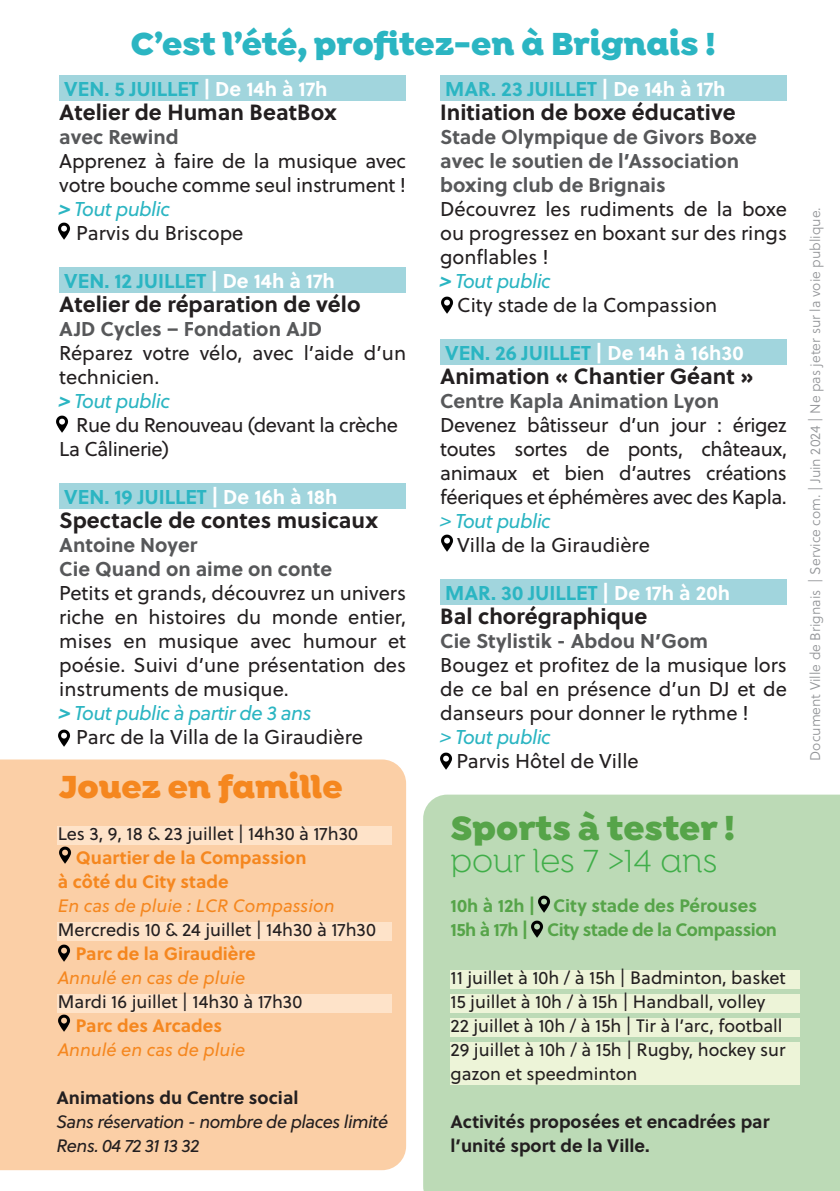
<style>
.page{position:relative;width:840px;height:1191px;background:#fff}
.page>*{position:absolute;margin:0;border:0;box-sizing:border-box;transform-origin:0 0}
.ACTIVITE{font:900 36px "Isidora Sans Alt";letter-spacing:-.005em;color:#56a449}
.t1{font:900 34px "Isidora Alt";color:#2bb5c2}
.t2{font:900 34px "Isidora Alt";color:#f5871f}
.t3{font:34px "Isidora Alt";color:#40ae49}
.ACTIVITE-2{font:700 22px "Soleil";color:#231f20}
.ACTIVITE-3{font:20px/24px "Soleil";color:#231f20;text-align:justify}
.ACTIVITE-4{font:700 20px/24px "Soleil";color:#57585a}
.ACTIVITE-5{font:700 20px "Soleil";color:#2bb5c2}
.ACTIVITE-6{font:italic 20px "Soleil";letter-spacing:-.03em;color:#2bb5c2}
.ACTIVITE-7{font:20px/24px "Soleil";letter-spacing:-.02em;color:#231f20}
.ACTIVITE-8{font:18px/24px "Soleil";color:#231f20}
.ACTIVITE-9{font:700 18px/24px "Soleil";color:#231f20}
.ACTIVITE-10{font:700 18px "Soleil";color:#f5871f}
.ACTIVITE-11{font:italic 18px "Soleil";color:#f5871f}
.ACTIVITE-12{font:italic 18px "Soleil";letter-spacing:-.03em;color:#231f20}
.ACTIVITE-13{font:700 18px "Soleil";letter-spacing:-.025em;color:#56a449}
.ACTIVITE-14{font:700 18px "Soleil";color:#56a449}
.t4{font:14px "Soleil Lt";color:#939598}
.s1{color:#fff}
.s2{font-weight:700}
</style>
<div class="page">
<div style="left:0;top:759px;width:406px;height:411px;background:#fbcfa6"></div>
<div style="left:59px;top:75px;width:347px;height:26px;background:#a1d5dd"></div>
<div style="left:59px;top:267px;width:347px;height:26px;background:#a1d5dd"></div>
<div style="left:59px;top:483px;width:347px;height:26px;background:#a1d5dd"></div>
<div style="left:440px;top:75px;width:346px;height:26px;background:#a1d5dd"></div>
<div style="left:440px;top:339px;width:346px;height:26px;background:#a1d5dd"></div>
<div style="left:440px;top:579px;width:346px;height:26px;background:#a1d5dd"></div>
<img style="left:58px;top:223px;width:13px;height:17px">
<img style="left:56px;top:415px;width:13px;height:17px">
<img style="left:58px;top:729px;width:13px;height:17px">
<img style="left:440px;top:752px;width:13px;height:17px">
<img style="left:441px;top:534px;width:13px;height:17px">
<img style="left:441px;top:296px;width:13px;height:17px">
<div style="left:58px;top:826px;width:334px;height:18px;background:#fee3c9"></div>
<div style="left:58px;top:922px;width:334px;height:18px;background:#fee3c9"></div>
<div style="left:58px;top:994px;width:334px;height:18px;background:#fee3c9"></div>
<div style="left:423px;top:794px;width:416px;height:397px;background:#bcdab6"></div>
<div style="left:450px;top:970px;width:349px;height:18px;background:#edf4d8"></div>
<div style="left:450px;top:994px;width:349px;height:18px;background:#edf4d8"></div>
<div style="left:450px;top:1018px;width:349px;height:18px;background:#edf4d8"></div>
<div style="left:450px;top:1042px;width:349px;height:42px;background:#edf4d8"></div>
<img style="left:56px;top:846px;width:17px;height:17px">
<img style="left:55px;top:944px;width:17px;height:17px">
<img style="left:55px;top:1014px;width:17px;height:17px">
<img style="left:535px;top:895px;width:17px;height:17px">
<img style="left:528px;top:920px;width:17px;height:17px">
<p class="t1" style="left:131px;top:22px;width:586px">C’est l’été, profitez-en à Brignais !</p>
<p class="ACTIVITE-5" style="left:64px;top:73px;width:265px">VEN. 5 JUILLET <span class="s1">| De 14h à 17h</span></p>
<p class="ACTIVITE-2" style="left:59px;top:95px;width:279px">Atelier de Human BeatBox</p>
<p class="ACTIVITE-4" style="left:59px;top:124px;width:121px">avec Rewind</p>
<p class="ACTIVITE-3" style="left:59px;top:148px;width:348px">Apprenez à faire de la musique avec votre bouche comme seul instrument !</p>
<p class="ACTIVITE-6" style="left:59px;top:194px;width:112px"><span class="s2">&gt;</span> Tout public</p>
<p class="ACTIVITE-3" style="left:76px;top:220px;width:168px">Parvis du Briscope</p>
<p class="ACTIVITE-5" style="left:64px;top:265px;width:272px">VEN. 12 JUILLET <span class="s1">| De 14h à 17h</span></p>
<p class="ACTIVITE-2" style="left:59px;top:287px;width:303px">Atelier de réparation de vélo</p>
<p class="ACTIVITE-4" style="left:59px;top:316px;width:264px">AJD Cycles – Fondation AJD</p>
<p class="ACTIVITE-3" style="left:59px;top:340px;width:348px">Réparez votre vélo, avec l’aide d’un technicien.</p>
<p class="ACTIVITE-6" style="left:59px;top:386px;width:112px"><span class="s2">&gt;</span> Tout public</p>
<p class="ACTIVITE-7" style="left:59px;top:412px;width:340px;text-indent:17px">Rue du Renouveau (devant la crèche<br>La Câlinerie)</p>
<p class="ACTIVITE-5" style="left:64px;top:481px;width:275px">VEN. 19 JUILLET <span class="s1">| De 16h à 18h</span></p>
<p class="ACTIVITE-2" style="left:59px;top:503px;width:320px">Spectacle de contes musicaux</p>
<p class="ACTIVITE-4" style="left:59px;top:532px;width:139px">Antoine Noyer</p>
<p class="ACTIVITE-4" style="left:59px;top:556px;width:274px">Cie Quand on aime on conte</p>
<p class="ACTIVITE-3" style="left:59px;top:580px;width:348px">Petits et grands, découvrez un univers riche en histoires du monde entier, mises en musique avec humour et poésie. Suivi d’une présentation des instruments de musique.</p>
<p class="ACTIVITE-6" style="left:59px;top:698px;width:253px"><span class="s2">&gt;</span> Tout public à partir de 3 ans</p>
<p class="ACTIVITE-3" style="left:76px;top:724px;width:288px">Parc de la Villa de la Giraudière</p>
<p class="t2" style="left:59px;top:765px;width:285px">Jouez en famille</p>
<p class="ACTIVITE-8" style="left:58px;top:821px;width:301px">Les 3, 9, 18 &amp; 23 juillet | 14h30 à 17h30</p>
<p class="ACTIVITE-10" style="left:76px;top:844px;width:232px">Quartier de la Compassion</p>
<p class="ACTIVITE-10" style="left:58px;top:868px;width:172px">à côté du City stade</p>
<p class="ACTIVITE-11" style="left:58px;top:893px;width:278px">En cas de pluie : LCR Compassion</p>
<p class="ACTIVITE-8" style="left:58px;top:917px;width:319px">Mercredis 10 &amp; 24 juillet | 14h30 à 17h30</p>
<p class="ACTIVITE-10" style="left:76px;top:940px;width:181px">Parc de la Giraudière</p>
<p class="ACTIVITE-11" style="left:58px;top:965px;width:189px">Annulé en cas de pluie</p>
<p class="ACTIVITE-8" style="left:58px;top:989px;width:246px">Mardi 16 juillet | 14h30 à 17h30</p>
<p class="ACTIVITE-10" style="left:76px;top:1012px;width:148px">Parc des Arcades</p>
<p class="ACTIVITE-11" style="left:58px;top:1037px;width:189px">Annulé en cas de pluie</p>
<p class="ACTIVITE-9" style="left:56px;top:1085px;width:243px">Animations du Centre social</p>
<p class="ACTIVITE-12" style="left:56px;top:1109px;width:333px">Sans réservation - nombre de places limité</p>
<p class="ACTIVITE-12" style="left:56px;top:1133px;width:144px">Rens. 04 72 31 13 32</p>
<p class="ACTIVITE-5" style="left:445px;top:73px;width:282px">MAR. 23 JUILLET <span class="s1">| De 14h à 17h</span></p>
<p class="ACTIVITE-2" style="left:440px;top:95px;width:297px">Initiation de boxe éducative</p>
<p class="ACTIVITE-4" style="left:440px;top:124px;width:318px">Stade Olympique de Givors Boxe avec le soutien de l’Association boxing club de Brignais</p>
<p class="ACTIVITE-3" style="left:440px;top:196px;width:348px">Découvrez les rudiments de la boxe ou progressez en boxant sur des rings gonflables !</p>
<p class="ACTIVITE-6" style="left:440px;top:266px;width:112px"><span class="s2">&gt;</span> Tout public</p>
<p class="ACTIVITE-3" style="left:457px;top:292px;width:261px">City stade de la Compassion</p>
<p class="ACTIVITE-5" style="left:445px;top:337px;width:300px">VEN. 26 JUILLET <span class="s1">| De 14h à 16h30</span></p>
<p class="ACTIVITE-2" style="left:440px;top:359px;width:314px">Animation « Chantier Géant »</p>
<p class="ACTIVITE-4" style="left:440px;top:388px;width:280px">Centre Kapla Animation Lyon</p>
<p class="ACTIVITE-3" style="left:440px;top:412px;width:348px">Devenez bâtisseur d’un jour : érigez toutes sortes de ponts, châteaux, animaux et bien d’autres créations féeriques et éphémères avec des Kapla.</p>
<p class="ACTIVITE-6" style="left:440px;top:506px;width:112px">&gt; Tout public</p>
<p class="ACTIVITE-3" style="left:457px;top:532px;width:194px">Villa de la Giraudière</p>
<p class="ACTIVITE-5" style="left:445px;top:577px;width:286px">MAR. 30 JUILLET <span class="s1">| De 17h à 20h</span></p>
<p class="ACTIVITE-2" style="left:440px;top:599px;width:209px">Bal chorégraphique</p>
<p class="ACTIVITE-4" style="left:440px;top:628px;width:269px">Cie Stylistik - Abdou N’Gom</p>
<p class="ACTIVITE-3" style="left:440px;top:652px;width:348px">Bougez et profitez de la musique lors de ce bal en présence d’un DJ et de danseurs pour donner le rythme !</p>
<p class="ACTIVITE-6" style="left:440px;top:722px;width:112px">&gt; Tout public</p>
<p class="ACTIVITE-3" style="left:456px;top:748px;width:183px">Parvis Hôtel de Ville</p>
<p class="ACTIVITE" style="left:450px;top:805px;width:285px">Sports à tester !</p>
<p class="t3" style="left:450px;top:842px;width:268px">pour les 7 &gt;14 ans</p>
<p class="ACTIVITE-14" style="left:450px;top:892px;width:308px">10h à 12h | City stade des Pérouses</p>
<p class="ACTIVITE-13" style="left:450px;top:916px;width:328px">15h à 17h | City stade de la Compassion</p>
<p class="ACTIVITE-8" style="left:450px;top:965px;width:336px">11 juillet à 10h / à 15h | Badminton, basket</p>
<p class="ACTIVITE-8" style="left:450px;top:989px;width:316px">15 juillet à 10h / à 15h | Handball, volley</p>
<p class="ACTIVITE-8" style="left:450px;top:1013px;width:333px">22 juillet à 10h / à 15h | Tir à l’arc, football</p>
<p class="ACTIVITE-8" style="left:450px;top:1037px;width:336px">29 juillet à 10h / à 15h | Rugby, hockey sur gazon et speedminton</p>
<p class="ACTIVITE-9" style="left:450px;top:1109px;width:320px">Activités proposées et encadrées par l’unité sport de la Ville.</p>
<p class="t4" style="left:805px;top:760px;width:555px;rotate:-90deg">Document Ville de Brignais | Service com. | Juin 2024 | Ne pas jeter sur la voie publique.</p>
</div>
